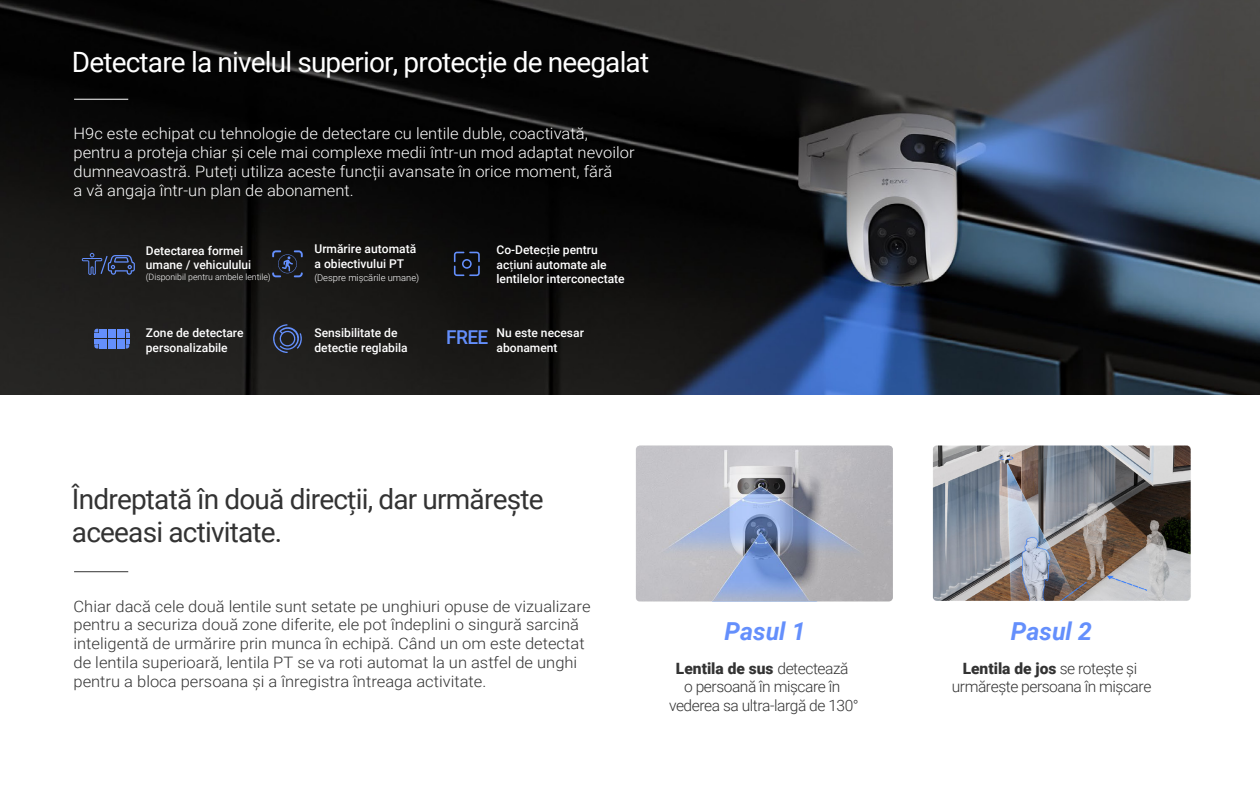
<style>
.page{position:relative;width:1260px;height:788px;background:#fff}
.page>*{position:absolute;margin:0;border:0;box-sizing:border-box;transform-origin:0 0}
.t1{font:28px/33.6px "Roboto";letter-spacing:-.03em;color:#333}
.t2{font:28px "Roboto";letter-spacing:-.03em;color:#fff}
.t3{font:italic 700 24.76px "Roboto";color:#648ffc}
.t4{font:500 19.07px "Roboto";color:#648ffc}
.t5{font:300 15.75px/18.9px "Roboto";color:#333;scale:1.05 1}
.t6{font:300 15.75px/18.9px "Roboto";color:#fff;scale:1.05 1}
.t7{font:300 15.58px/18.7px "Roboto";letter-spacing:-.03em;color:#333;text-align:center}
.t8{font:500 12.08px/14.4px "Roboto";color:#fff}
.t9{font:300 9.36px "Roboto";color:#fff}
.t10{font:300 8.75px "Roboto";color:#fff}
.s1{font-family:"Myriad Pro"}
.s2{font-family:"Myriad Pro";font-weight:400}
.s3{font-weight:900}
</style>
<div class="page">
<hr style="left:74px;top:571px;width:54px;height:1px;background:#333">
<img style="left:0;top:0;width:1260px;height:394px">
<hr style="left:74px;top:99px;width:54px;height:1px;background:#fff">
<svg style="left:82px;top:253px;width:53px;height:22px"></svg>
<svg style="left:272px;top:250px;width:31px;height:27px"></svg>
<svg style="left:454px;top:252px;width:26px;height:24px"></svg>
<svg style="left:273px;top:324px;width:29px;height:29px"></svg>
<img style="left:636px;top:445px;width:555px;height:156px">
<svg style="left:94px;top:329px;width:35px;height:19px"></svg>
<img style="left:637px;top:445px;width:256px;height:156px">
<h1 class="t2" style="left:72px;top:43px;width:579px">Detectare la nivelul superior, protec<span class="s1">ț</span>ie de neegalat</h1>
<p class="t6" style="left:74px;top:123px;width:536px">H9c este echipat cu tehnologie de detectare cu lentile duble, coactivată, pentru a proteja chiar și cele mai complexe medii într-un mod adaptat nevoilor dumneavoastră. Puteți utiliza aceste funcții avansate în orice moment, fără<br>a vă angaja într-un plan de abonament.</p>
<p class="t8" style="left:146px;top:242px;width:107px">Detectarea formei umane / vehiculului</p>
<p class="t10" style="left:146px;top:271px;width:126px">(Disponibil pentru ambele lentile)</p>
<p class="t8" style="left:315px;top:241px;width:103px">Urmărire automată a obiectivului PT</p>
<p class="t9" style="left:315px;top:271px;width:106px">(Despre mișcările umane)</p>
<p class="t8" style="left:497px;top:242px;width:130px">Co-Detec<span class="s2">ț</span>ie pentru ac<span class="s2">ț</span>iuni automate ale lentilelor interconectate</p>
<p class="t8" style="left:146px;top:325px;width:99px">Zone de detectare personalizabile</p>
<p class="t8" style="left:315px;top:325px;width:95px">Sensibilitate de detectie reglabila</p>
<p class="t8" style="left:497px;top:325px;width:89px">Nu este necesar abonament</p>
<p class="t4" style="left:446px;top:324px;width:44px">FREE</p>
<h1 class="t1" style="left:72px;top:481px;width:473px">Îndreptată în două direc<span class="s1">ț</span>ii, dar urmărește aceeasi activitate.</h1>
<p class="t5" style="left:74px;top:596px;width:494px">Chiar dacă cele două lentile sunt setate pe unghiuri opuse de vizualizare pentru a securiza două zone diferite, ele pot îndeplini o singură sarcină inteligentă de urmărire prin munca în echipă. Când un om este detectat de lentila superioară, lentila PT se va roti automat la un astfel de unghi pentru a bloca persoana și a înregistra întreaga activitate.</p>
<h2 class="t3" style="left:725px;top:613px;width:83px">Pasul 1</h2>
<h2 class="t3" style="left:1011px;top:613px;width:83px">Pasul 2</h2>
<p class="t7" style="left:669px;top:658px;width:191px"><span class="s3">Lentila de sus</span> detectează<br>o persoană în mișcare în vederea sa ultra-largă de 130°</p>
<p class="t7" style="left:952px;top:658px;width:201px"><span class="s3">Lentila de jos</span> se rotește și urmărește persoana în mișcare</p>
</div>
